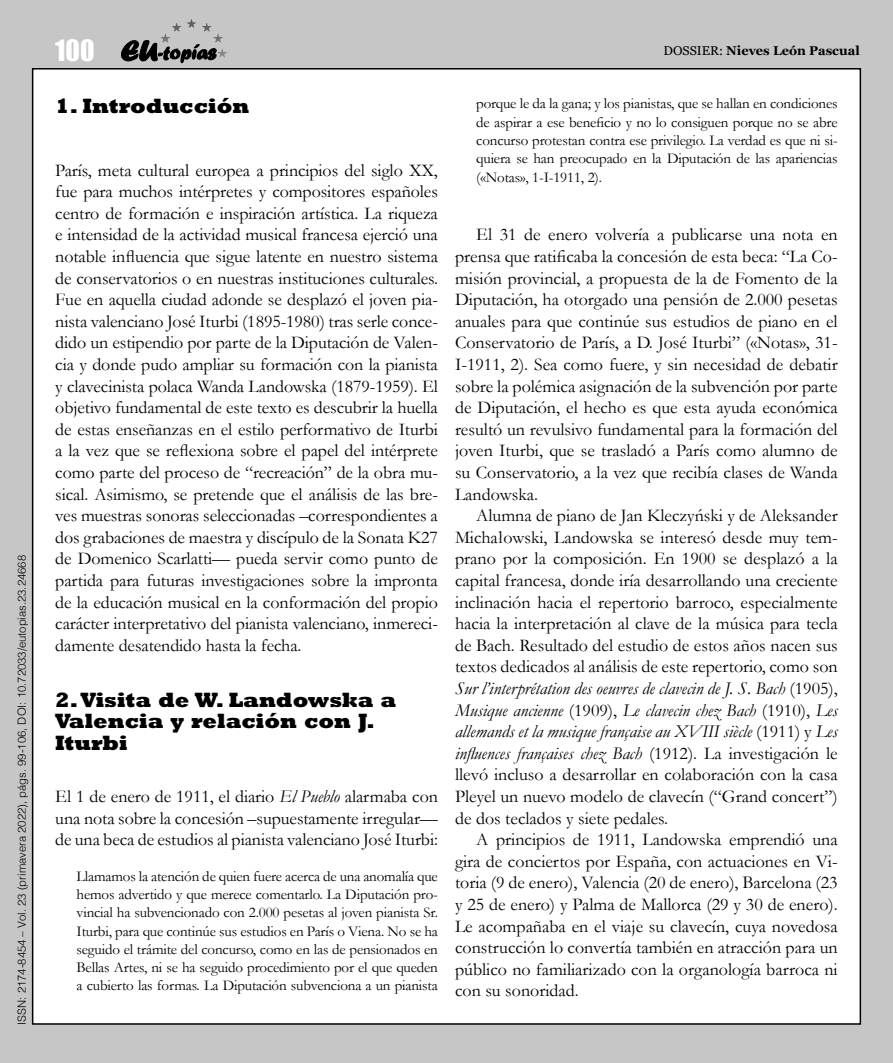
<style>
.page{position:relative;width:893px;height:1063px;background:#c6c6c6}
.page>*{position:absolute;margin:0;border:0;box-sizing:border-box;transform-origin:0 0}
.t1{font:27px "Impact";color:#fff}
.Articulo_epigrafe_2{font:800 21px/21.6px "Rockwell Std";color:#000}
.Articulo_parrafo{font:18px/21.6px "Garamond";color:#000;text-align:justify}
.Articulo_parrafo_1{font:18px/21.6px "Garamond";letter-spacing:-.005em;color:#000;text-align:justify}
.Articulo_citas{font:15px/18.3px "Garamond";letter-spacing:-.01em;color:#000;text-align:justify}
.t2{font:700 12.75px "Georgia";color:#000}
.t3{font:300 11.25px "Helvetica";color:#000}
.s1{font-weight:400}
.s2{font-style:italic}
</style>
<div class="page">
<div style="left:33px;top:69px;width:827px;height:955px;background:#fff"></div>
<svg style="left:121px;top:40px;width:95px;height:23px"></svg>
<hr style="left:161px;top:19px;width:66px;height:1px;background:#585857">
<hr style="left:161px;top:20px;width:66px;height:1px;background:#595958">
<hr style="left:161px;top:21px;width:66px;height:1px;background:#5a5a59">
<hr style="left:161px;top:22px;width:66px;height:1px;background:#5c5c5b">
<hr style="left:161px;top:23px;width:66px;height:1px;background:#5d5d5c">
<hr style="left:161px;top:24px;width:66px;height:1px;background:#5f5f5e">
<hr style="left:161px;top:25px;width:66px;height:1px;background:#60605f">
<hr style="left:161px;top:26px;width:66px;height:1px;background:#626261">
<hr style="left:161px;top:27px;width:66px;height:1px;background:#636362">
<hr style="left:161px;top:28px;width:66px;height:1px;background:#656464">
<hr style="left:161px;top:29px;width:66px;height:1px;background:#666565">
<hr style="left:161px;top:30px;width:66px;height:1px;background:#676766">
<hr style="left:161px;top:31px;width:66px;height:1px;background:#696868">
<hr style="left:161px;top:32px;width:66px;height:1px;background:#6a6969">
<hr style="left:161px;top:33px;width:66px;height:1px;background:#6c6b6b">
<hr style="left:161px;top:34px;width:66px;height:1px;background:#6c6c6c">
<hr style="left:161px;top:35px;width:66px;height:1px;background:#6e6e6d">
<hr style="left:161px;top:36px;width:66px;height:1px;background:#6f6f6e">
<hr style="left:161px;top:37px;width:66px;height:1px;background:#717170">
<hr style="left:161px;top:38px;width:66px;height:1px;background:#727271">
<hr style="left:161px;top:39px;width:66px;height:1px;background:#747473">
<hr style="left:161px;top:40px;width:66px;height:1px;background:#757574">
<hr style="left:161px;top:41px;width:66px;height:1px;background:#767675">
<hr style="left:161px;top:42px;width:66px;height:1px;background:#787877">
<hr style="left:161px;top:43px;width:66px;height:1px;background:#797978">
<hr style="left:161px;top:44px;width:66px;height:1px;background:#7b7b7a">
<hr style="left:161px;top:45px;width:66px;height:1px;background:#7c7c7b">
<hr style="left:161px;top:46px;width:66px;height:1px;background:#7e7d7d">
<hr style="left:161px;top:47px;width:66px;height:1px;background:#7f7e7e">
<hr style="left:161px;top:48px;width:66px;height:1px;background:#818080">
<hr style="left:161px;top:49px;width:66px;height:1px;background:#828181">
<hr style="left:161px;top:50px;width:66px;height:1px;background:#828282">
<hr style="left:161px;top:51px;width:66px;height:1px;background:#848483">
<hr style="left:161px;top:52px;width:66px;height:1px;background:#858584">
<hr style="left:161px;top:53px;width:66px;height:1px;background:#878786">
<hr style="left:161px;top:54px;width:66px;height:1px;background:#888887">
<hr style="left:161px;top:55px;width:66px;height:1px;background:#898989">
<hr style="left:161px;top:56px;width:66px;height:1px;background:#8a8a8a">
<hr style="left:161px;top:57px;width:66px;height:1px;background:#8c8c8b">
<p class="t3" style="left:12px;top:1025px;width:471px;rotate:-90deg">ISSN: 2174-8454 – Vol. 23 (primavera 2022), págs. 99-106, DOI: 10.72033/eutopias.23.24668</p>
<h1 class="t1" style="left:55px;top:29px;width:41px">100</h1>
<p class="t2" style="left:664px;top:41px;width:198px"><span class="s1">DOSSIER:</span> Nieves León Pascual</p>
<p class="Articulo_epigrafe_2" style="left:55px;top:94px;width:196px">1. Introducción</p>
<p class="Articulo_parrafo_1" style="left:55px;top:159px;width:384px">París, meta cultural europea a principios del siglo XX, fue para muchos intérpretes y compositores españoles centro de formación e inspiración artística. La riqueza e intensidad de la actividad musical francesa ejerció una notable influencia que sigue latente en nuestro sistema de conservatorios o en nuestras instituciones culturales.<br>Fue en aquella ciudad adonde se desplazó el joven pia&shy;nista valenciano José Iturbi (1895-1980) tras serle conce&shy;dido un estipendio por parte de la Diputación de Valen&shy;cia y donde pudo ampliar su formación con la pianista y clavecinista polaca Wanda Landowska (1879-1959). El objetivo fundamental de este texto es descubrir la huella de estas enseñanzas en el estilo performativo de Iturbi a la vez que se reflexiona sobre el papel del intérprete como parte del proceso de “recreación” de la obra mu&shy;sical. Asimismo, se pretende que el análisis de las bre&shy;ves muestras sonoras seleccionadas –correspondientes a dos grabaciones de maestra y discípulo de la Sonata K27 de Domenico Scarlatti— pueda servir como punto de partida para futuras investigaciones sobre la impronta de la educación musical en la conformación del propio carácter interpretativo del pianista valenciano, inmereci&shy;damente desatendido hasta la fecha.</p>
<p class="Articulo_epigrafe_2" style="left:55px;top:688px;width:342px">2. Visita de W. Landowska a<br>Valencia y relación con J.<br>Iturbi</p>
<p class="Articulo_parrafo_1" style="left:55px;top:785px;width:384px">El 1 de enero de 1911, el diario <span class="s2">El Pueblo</span> alarmaba con una nota sobre la concesión –supuestamente irregular— de una beca de estudios al pianista valenciano José Iturbi:</p>
<p class="Articulo_citas" style="left:77px;top:866px;width:363px">Llamamos la atención de quien fuere acerca de una anomalía que hemos advertido y que merece comentarlo. La Diputación pro&shy;vincial ha subvencionado con 2.000 pesetas al joven pianista Sr.<br>Iturbi, para que continúe sus estudios en París o Viena. No se ha seguido el trámite del concurso, como en las de pensionados en Bellas Artes, ni se ha seguido procedimiento por el que queden a cubierto las formas. La Diputación subvenciona a un pianista</p>
<p class="Articulo_citas" style="left:476px;top:94px;width:363px">porque le da la gana; y los pianistas, que se hallan en condiciones de aspirar a ese beneficio y no lo consiguen porque no se abre concurso protestan contra ese privilegio. La verdad es que ni si&shy;quiera se han preocupado en la Diputación de las apariencias («Notas», 1-I-1911, 2).</p>
<p class="Articulo_parrafo" style="left:455px;top:224px;width:384px;text-indent:21px">El 31 de enero volvería a publicarse una nota en prensa que ratificaba la concesión de esta beca: “La Co&shy;misión provincial, a propuesta de la de Fomento de la Diputación, ha otorgado una pensión de 2.000 pesetas anuales para que continúe sus estudios de piano en el Conservatorio de París, a D. José Iturbi” («Notas», 31- I-1911, 2). Sea como fuere, y sin necesidad de debatir sobre la polémica asignación de la subvención por parte de Diputación, el hecho es que esta ayuda económica resultó un revulsivo fundamental para la formación del joven Iturbi, que se trasladó a París como alumno de su Conservatorio, a la vez que recibía clases de Wanda Landowska.</p>
<p class="Articulo_parrafo" style="left:455px;top:504px;width:384px;text-indent:21px">Alumna de piano de Jan Kleczyński y de Aleksander Michałowski, Landowska se interesó desde muy tem&shy;prano por la composición. En 1900 se desplazó a la capital francesa, donde iría desarrollando una creciente inclinación hacia el repertorio barroco, especialmente hacia la interpretación al clave de la música para tecla de Bach. Resultado del estudio de estos años nacen sus textos dedicados al análisis de este repertorio, como son <span class="s2">Sur l’interprétation des oeuvres de clavecin de J. S. Bach</span> (1905), <span class="s2">Musique ancienne</span> (1909), <span class="s2">Le clavecin chez Bach</span> (1910), <span class="s2">Les allemands et la musique française au XVIII siècle</span> (1911) y <span class="s2">Les influences françaises chez Bach</span> (1912). La investigación le llevó incluso a desarrollar en colaboración con la casa Pleyel un nuevo modelo de clavecín (“Grand concert”) de dos teclados y siete pedales.</p>
<p class="Articulo_parrafo" style="left:455px;top:828px;width:384px;text-indent:21px">A principios de 1911, Landowska emprendió una gira de conciertos por España, con actuaciones en Vi&shy;toria (9 de enero), Valencia (20 de enero), Barcelona (23 y 25 de enero) y Palma de Mallorca (29 y 30 de enero).<br>Le acompañaba en el viaje su clavecín, cuya novedosa construcción lo convertía también en atracción para un público no familiarizado con la organología barroca ni con su sonoridad.</p>
</div>
